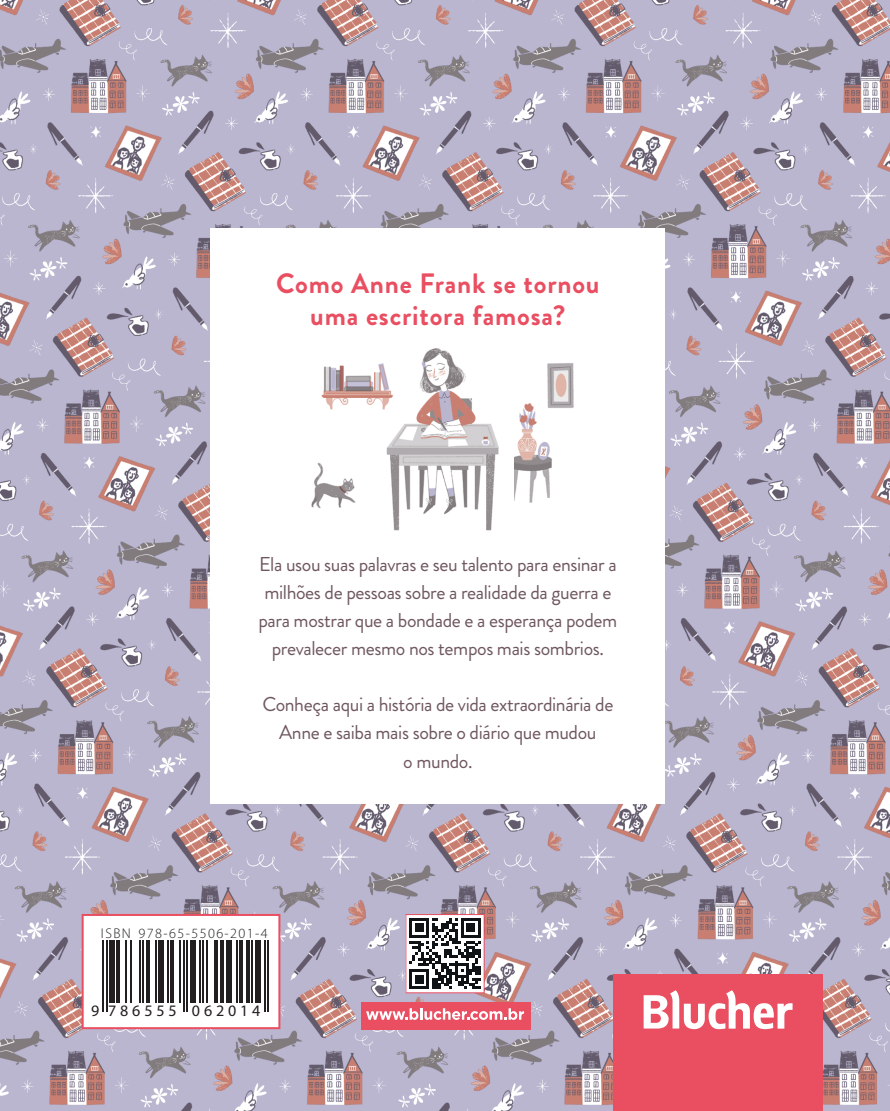
<style>
.page{position:relative;width:890px;height:1111px;background:#fff}
.page>*{position:absolute;margin:0;border:0;box-sizing:border-box;transform-origin:0 0}
.t1{font:700 28px/32px "Brandon Grotesque";letter-spacing:.03em;color:#e94e61;text-align:center}
.t2{font:20px/28px "Brandon Grotesque";letter-spacing:-.02em;color:#6f575f;text-align:center}
.t3{font:16px "Myriad Pro";letter-spacing:.24em;color:#231f20}
.t4{font:300 14.2px "Myriad Pro";letter-spacing:.1em;color:#231f20}
</style>
<div class="page">
<img style="left:0;top:0;width:889px;height:1110px">
<div style="left:612px;top:973px;width:210px;height:137px;background:#e94e61"></div>
<svg style="left:643px;top:990px;width:149px;height:38px"></svg>
<div style="left:211px;top:228px;width:453px;height:576px;background:#fff"></div>
<svg style="left:82px;top:913px;width:198px;height:115px"></svg>
<div style="left:361px;top:1001px;width:169px;height:27px;background:#e94e61"></div>
<svg style="left:366px;top:1008px;width:157px;height:11px"></svg>
<svg style="left:405px;top:913px;width:79px;height:80px"></svg>
<hr style="left:102px;top:939px;width:2px;height:72px;background:#231f20">
<hr style="left:106px;top:939px;width:1px;height:72px;background:#231f20">
<div style="left:109px;top:939px;width:5px;height:63px;background:#231f20"></div>
<hr style="left:116px;top:939px;width:4px;height:63px;background:#231f20">
<hr style="left:125px;top:939px;width:2px;height:63px;background:#231f20">
<hr style="left:130px;top:939px;width:2px;height:63px;background:#231f20">
<hr style="left:139px;top:939px;width:2px;height:63px;background:#231f20">
<hr style="left:142px;top:939px;width:2px;height:63px;background:#231f20">
<hr style="left:146px;top:939px;width:3px;height:63px;background:#231f20">
<hr style="left:155px;top:939px;width:1px;height:63px;background:#231f20">
<div style="left:158px;top:939px;width:5px;height:63px;background:#231f20"></div>
<hr style="left:167px;top:939px;width:2px;height:63px;background:#231f20">
<hr style="left:170px;top:939px;width:4px;height:63px;background:#231f20">
<hr style="left:179px;top:939px;width:2px;height:63px;background:#231f20">
<hr style="left:183px;top:939px;width:1px;height:72px;background:#231f20">
<hr style="left:186px;top:939px;width:2px;height:72px;background:#231f20">
<div style="left:190px;top:939px;width:5px;height:63px;background:#231f20"></div>
<hr style="left:199px;top:939px;width:1px;height:63px;background:#231f20">
<hr style="left:202px;top:939px;width:2px;height:63px;background:#231f20">
<hr style="left:206px;top:939px;width:1px;height:63px;background:#231f20">
<hr style="left:214px;top:939px;width:4px;height:63px;background:#231f20">
<hr style="left:220px;top:939px;width:3px;height:63px;background:#231f20">
<div style="left:227px;top:939px;width:5px;height:63px;background:#231f20"></div>
<hr style="left:235px;top:939px;width:2px;height:63px;background:#231f20">
<hr style="left:239px;top:939px;width:4px;height:63px;background:#231f20">
<hr style="left:246px;top:939px;width:4px;height:63px;background:#231f20">
<hr style="left:251px;top:939px;width:2px;height:63px;background:#231f20">
<div style="left:255px;top:939px;width:5px;height:63px;background:#231f20"></div>
<hr style="left:263px;top:939px;width:2px;height:72px;background:#231f20">
<hr style="left:267px;top:939px;width:2px;height:72px;background:#231f20">
<img style="left:514px;top:363px;width:60px;height:140px">
<img style="left:386px;top:348px;width:113px;height:183px">
<img style="left:321px;top:356px;width:76px;height:60px">
<img style="left:311px;top:462px;width:45px;height:46px">
<p class="t1" style="left:276px;top:268px;width:325px">Como Anne Frank se tornou uma escritora famosa?</p>
<p class="t2" style="left:258px;top:550px;width:360px">Ela usou suas palavras e seu talento para ensinar a milhões de pessoas sobre a realidade da guerra e para mostrar que a bondade e a esperança podem prevalecer mesmo nos tempos mais sombrios.</p>
<p class="t2" style="left:262px;top:690px;width:352px">Conheça aqui a história de vida extraordinária de<br>Anne e saiba mais sobre o diário que mudou<br>o mundo.</p>
<p class="t4" style="left:101px;top:924px;width:168px">ISBN 978-65-5506-201-4</p>
<p class="t3" style="left:91px;top:1000px;width:171px">9 786555 062014</p>
</div>
